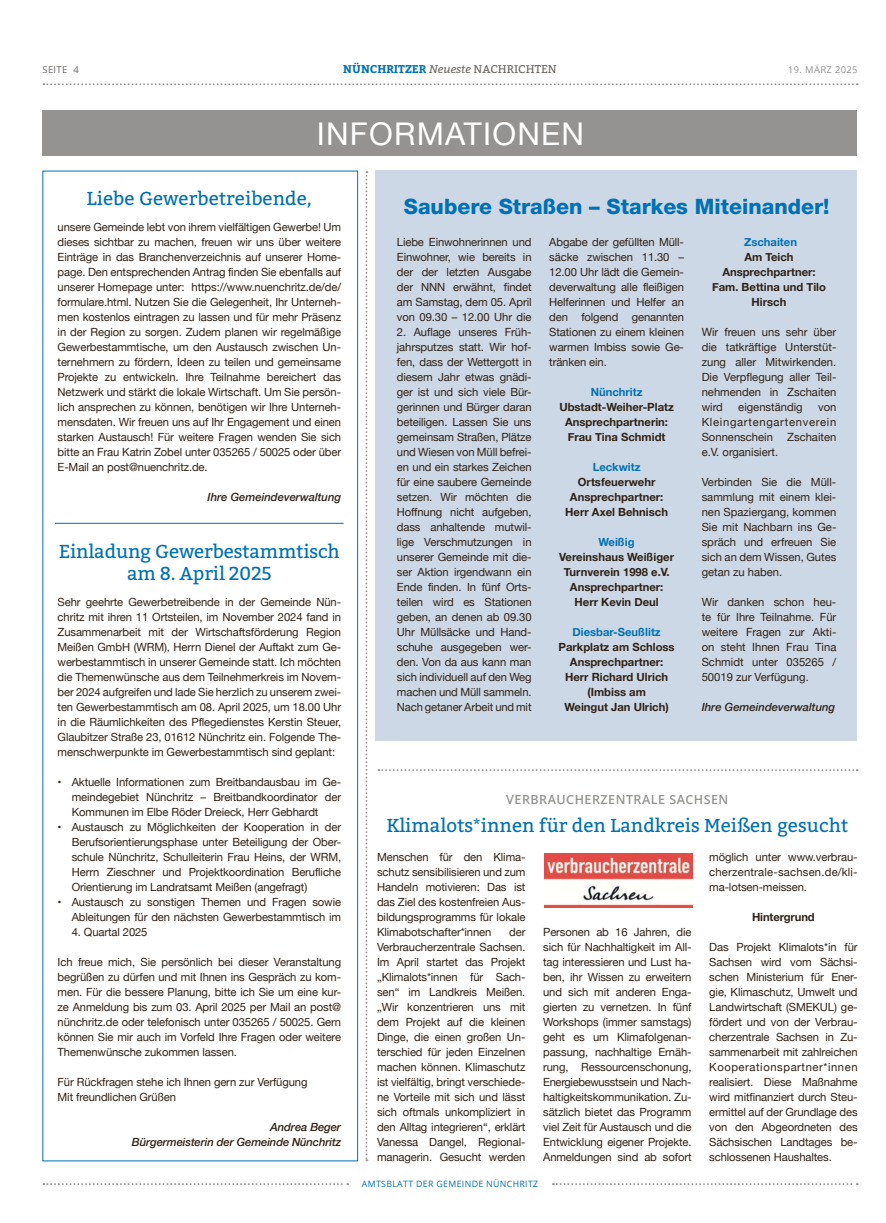
<style>
.page{position:relative;width:886px;height:1223px;background:#fff}
.page>*{position:absolute;margin:0;border:0;box-sizing:border-box;transform-origin:0 0}
.t1{font:31.25px "Helvetica Neue";letter-spacing:.04em;color:#fff}
.t2{font:800 21.25px "Helvetica Neue";color:#0071b2}
.t3{font:18.75px/22.5px "Bitter";color:#0071b2;text-align:center}
.t4{font:600 12.5px "Open Sans";letter-spacing:.04em;color:#959391}
.t5{font:11.25px/15px "Helvetica Neue";letter-spacing:-.01em;color:#2f2116;text-align:justify}
.t6{font:700 11.25px/15px "Helvetica Neue";color:#2f2116;text-align:center}
.t7{font:italic 500 11.25px/15px "Helvetica Neue";letter-spacing:-.005em;color:#2f2116;text-align:right}
.t8{font:700 11.25px "Helvetica Neue";color:#0071b2}
.t9{font:700 11.25px "Bitter";color:#0071b2}
.t10{font:9.38px "Open Sans";letter-spacing:.04em;color:#959391}
.t11{font:9.38px "Open Sans";letter-spacing:.04em;color:#6c6864}
.t12{font:8.75px "Open Sans";letter-spacing:.04em;color:#0071b2}
.s1{font-weight:400;font-style:italic;color:#6c6864}
.s2{font-weight:400;color:#6c6864}
</style>
<div class="page">
<svg style="left:43px;top:83px;width:815px;height:2px"></svg>
<svg style="left:43px;top:1183px;width:305px;height:2px"></svg>
<svg style="left:553px;top:1183px;width:305px;height:2px"></svg>
<div style="left:43px;top:111px;width:814px;height:45px;background:#959391"></div>
<svg style="left:365px;top:171px;width:2px;height:990px"></svg>
<svg style="left:378px;top:769px;width:480px;height:2px"></svg>
<div style="left:376px;top:171px;width:481px;height:570px;background:#ccd8e5"></div>
<hr style="left:55px;top:523px;width:289px;height:1px;background:#0071b2">
<img style="left:545px;top:853px;width:148px;height:54px">
<p class="t11" style="left:43px;top:63px;width:38px">SEITE 4</p>
<p class="t9" style="left:343px;top:62px;width:215px">NÜNCHRITZER <span class="s1">Neueste</span> <span class="s2">NACHRICHTEN</span></p>
<p class="t10" style="left:788px;top:63px;width:71px">19. MÄRZ 2025</p>
<h1 class="t1" style="left:317px;top:111px;width:269px">INFORMATIONEN</h1>
<h3 class="t3" style="left:87px;top:187px;width:226px">Liebe Gewerbetreibende,</h3>
<h2 class="t2" style="left:404px;top:194px;width:427px">Saubere Straßen – Starkes Miteinander!</h2>
<p class="t5" style="left:397px;top:235px;width:136px">Liebe Einwohnerinnen und Einwohner, wie bereits in der der letzten Ausgabe der NNN erwähnt, findet am Samstag, dem 05. April von 09.30 – 12.00 Uhr die</p>
<p class="t5" style="left:397px;top:325px;width:136px">2. Auflage unseres Früh&shy;jahrsputzes statt. Wir hof&shy;fen, dass der Wettergott in diesem Jahr etwas gnädi&shy;ger ist und sich viele Bür&shy;gerinnen und Bürger daran beteiligen. Lassen Sie uns gemeinsam Straßen, Plätze und Wiesen von Müll befrei&shy;en und ein starkes Zeichen für eine saubere Gemeinde setzen. Wir möchten die Hoffnung nicht aufgeben, dass anhaltende mutwil&shy;lige Verschmutzungen in unserer Gemeinde mit die&shy;ser Aktion irgendwann ein Ende finden. In fünf Orts&shy;teilen wird es Stationen geben, an denen ab 09.30<br>Uhr Müllsäcke und Hand&shy;schuhe ausgegeben wer&shy;den. Von da aus kann man sich individuell auf den Weg machen und Müll sammeln.<br>Nach getaner Arbeit und mit</p>
<p class="t5" style="left:58px;top:220px;width:285px">unsere Gemeinde lebt von ihrem vielfältigen Gewerbe! Um dieses sichtbar zu machen, freuen wir uns über weitere Einträge in das Branchenverzeichnis auf unserer Home&shy;page. Den entsprechenden Antrag finden Sie ebenfalls auf unserer Homepage unter: https://www.nuenchritz.de/de/ formulare.html. Nutzen Sie die Gelegenheit, Ihr Unterneh&shy;men kostenlos eintragen zu lassen und für mehr Präsenz in der Region zu sorgen. Zudem planen wir regelmäßige Gewerbestammtische, um den Austausch zwischen Un&shy;ternehmern zu fördern, Ideen zu teilen und gemeinsame Projekte zu entwickeln. Ihre Teilnahme bereichert das Netzwerk und stärkt die lokale Wirtschaft. Um Sie persön&shy;lich ansprechen zu können, benötigen wir Ihre Unterneh&shy;mensdaten. Wir freuen uns auf Ihr Engagement und einen starken Austausch! Für weitere Fragen wenden Sie sich bitte an Frau Katrin Zobel unter 035265 / 50025 oder über E-Mail an post@nuenchritz.de.</p>
<p class="t7" style="left:208px;top:488px;width:135px">Ihre Gemeindeverwaltung</p>
<p class="t5" style="left:549px;top:235px;width:136px">Abgabe der gefüllten Müll&shy;säcke zwischen 11.30 – 12.00 Uhr lädt die Gemein&shy;deverwaltung alle fleißigen Helferinnen und Helfer an den folgend genannten Stationen zu einem kleinen warmen Imbiss sowie Ge&shy;tränken ein.</p>
<p class="t8" style="left:591px;top:383px;width:53px">Nünchritz</p>
<p class="t6" style="left:559px;top:399px;width:116px">Ubstadt-Weiher-Platz<br>Ansprechpartnerin:<br>Frau Tina Schmidt</p>
<p class="t8" style="left:593px;top:458px;width:49px">Leckwitz</p>
<p class="t6" style="left:565px;top:474px;width:104px">Ortsfeuerwehr<br>Ansprechpartner:<br>Herr Axel Behnisch</p>
<p class="t8" style="left:599px;top:533px;width:37px">Weißig</p>
<p class="t6" style="left:559px;top:549px;width:116px">Vereinshaus Weißiger<br>Turnverein 1998 e.V.<br>Ansprechpartner:<br>Herr Kevin Deul</p>
<p class="t8" style="left:572px;top:623px;width:90px">Diesbar-Seußlitz</p>
<p class="t6" style="left:559px;top:639px;width:118px">Parkplatz am Schloss<br>Ansprechpartner:<br>Herr Richard Ulrich (Imbiss am<br>Weingut Jan Ulrich)</p>
<p class="t8" style="left:744px;top:233px;width:54px">Zschaiten</p>
<p class="t6" style="left:712px;top:249px;width:115px">Am Teich<br>Ansprechpartner:<br>Fam. Bettina und Tilo<br>Hirsch</p>
<p class="t5" style="left:702px;top:325px;width:136px">Wir freuen uns sehr über die tatkräftige Unterstüt&shy;zung aller Mitwirkenden.<br>Die Verpflegung aller Teil&shy;nehmenden in Zschaiten wird</p>
<p class="t5" style="left:738px;top:400px;width:66px">eigenständig</p>
<p class="t5" style="left:702px;top:400px;width:136px;text-indent:116px">von Kleingartengartenverein Sonnenschein</p>
<p class="t5" style="left:787px;top:430px;width:51px">Zschaiten</p>
<p class="t5" style="left:702px;top:445px;width:78px">e.V. organisiert.</p>
<p class="t5" style="left:702px;top:475px;width:136px">Verbinden Sie die Müll&shy;sammlung mit einem klei&shy;nen Spaziergang, kommen Sie mit Nachbarn ins Ge&shy;spräch und erfreuen Sie sich an dem Wissen, Gutes getan zu haben.</p>
<p class="t5" style="left:702px;top:595px;width:136px">Wir danken schon heu&shy;te für Ihre Teilnahme. Für weitere Fragen zur Akti&shy;on steht Ihnen Frau Tina Schmidt unter 035265 / 50019 zur Verfügung.</p>
<p class="t7" style="left:702px;top:698px;width:135px">Ihre Gemeindeverwaltung</p>
<h3 class="t3" style="left:59px;top:540px;width:282px">Einladung Gewerbestammtisch am 8. April 2025</h3>
<p class="t5" style="left:58px;top:595px;width:285px">Sehr geehrte Gewerbetreibende in der Gemeinde Nün&shy;chritz mit ihren 11 Ortsteilen, im November 2024 fand in Zusammenarbeit mit der Wirtschaftsförderung Region Meißen GmbH (WRM), Herrn Dienel der Auftakt zum Ge&shy;werbestammtisch in unserer Gemeinde statt. Ich möchten die Themenwünsche aus dem Teilnehmerkreis im Novem&shy;ber 2024 aufgreifen und lade Sie herzlich zu unserem zwei&shy;ten Gewerbestammtisch am 08. April 2025, um 18.00 Uhr in die Räumlichkeiten des Pflegedienstes Kerstin Steuer, Glaubitzer Straße 23, 01612 Nünchritz ein. Folgende The&shy;menschwerpunkte im Gewerbestammtisch sind geplant:</p>
<p class="t5" style="left:72px;top:775px;width:271px;text-indent:-14px">• Aktuelle Informationen zum Breitbandausbau im Ge&shy;meindegebiet Nünchritz – Breitbandkoordinator der Kommunen im Elbe Röder Dreieck, Herr Gebhardt</p>
<p class="t5" style="left:72px;top:820px;width:271px;text-indent:-14px">• Austausch zu Möglichkeiten der Kooperation in der Berufsorientierungsphase unter Beteiligung der Ober&shy;schule Nünchritz, Schulleiterin Frau Heins, der WRM, Herrn Zieschner und Projektkoordination Berufliche Orientierung im Landratsamt Meißen (angefragt)</p>
<p class="t5" style="left:58px;top:895px;width:285px;text-align:right">• Austausch zu sonstigen Themen und Fragen sowie<br>Ableitungen für den nächsten Gewerbestammtisch im</p>
<p class="t5" style="left:72px;top:925px;width:77px">4. Quartal 2025</p>
<p class="t5" style="left:58px;top:955px;width:285px">Ich freue mich, Sie persönlich bei dieser Veranstaltung begrüßen zu dürfen und mit Ihnen ins Gespräch zu kom&shy;men. Für die bessere Planung, bitte ich Sie um eine kur&shy;ze Anmeldung bis zum 03. April 2025 per Mail an post@ nünchritz.de oder telefonisch unter 035265 / 50025. Gern können Sie mir auch im Vorfeld Ihre Fragen oder weitere Themenwünsche zukommen lassen.</p>
<p class="t5" style="left:58px;top:1075px;width:251px">Für Rückfragen stehe ich Ihnen gern zur Verfügung<br>Mit freundlichen Grüßen</p>
<p class="t7" style="left:132px;top:1118px;width:211px">Andrea Beger<br>Bürgermeisterin der Gemeinde Nünchritz</p>
<p class="t4" style="left:506px;top:791px;width:224px">VERBRAUCHERZENTRALE SACHSEN</p>
<h3 class="t3" style="left:386px;top:814px;width:463px">Klimalots*innen für den Landkreis Meißen gesucht</h3>
<p class="t5" style="left:377px;top:850px;width:150px">Menschen für den Klima&shy;schutz sensibilisieren und zum Handeln motivieren: Das ist das Ziel des kostenfreien Aus&shy;bildungsprogramms für lokale Klimabotschafter*innen</p>
<p class="t5" style="left:709px;top:850px;width:150px">möglich unter www.verbrau&shy;cherzentrale-sachsen.de/kli&shy;ma-lotsen-meissen.</p>
<p class="t6" style="left:752px;top:909px;width:64px">Hintergrund</p>
<p class="t5" style="left:709px;top:940px;width:150px">Das Projekt Klimalots*in für Sachsen wird vom Sächsi&shy;schen Ministerium für Ener&shy;gie, Klimaschutz, Umwelt und Landwirtschaft (SMEKUL) ge&shy;fördert und von der Verbrau&shy;cherzentrale Sachsen in Zu&shy;sammenarbeit mit zahlreichen Kooperationspartner*innen realisiert. Diese Maßnahme wird mitfinanziert durch Steu&shy;ermittel auf der Grundlage des von den Abgeordneten des Sächsischen Landtages be&shy;schlossenen Haushaltes.</p>
<p class="t5" style="left:377px;top:925px;width:150px;text-indent:132px">der Verbraucherzentrale Sachsen.<br>Im April startet das Projekt „Klimalots*innen für Sach&shy;sen“ im Landkreis Meißen. „Wir konzentrieren uns mit dem Projekt auf die kleinen Dinge, die einen großen Un&shy;terschied für jeden Einzelnen machen können. Klimaschutz ist vielfältig, bringt verschiede&shy;ne Vorteile mit sich und lässt sich oftmals unkompliziert in den Alltag integrieren“, erklärt Vanessa Dangel, Regional&shy;managerin. Gesucht werden</p>
<p class="t5" style="left:543px;top:925px;width:150px">Personen ab 16 Jahren, die sich für Nachhaltigkeit im All&shy;tag interessieren und Lust ha&shy;ben, ihr Wissen zu erweitern und sich mit anderen Enga&shy;gierten zu vernetzen. In fünf Workshops (immer samstags) geht es um Klimafolgenan&shy;passung, nachhaltige Ernäh&shy;rung, Ressourcenschonung, Energiebewusstsein und Nach&shy;haltigkeitskommunikation. Zu&shy;sätzlich bietet das Programm viel Zeit für Austausch und die Entwicklung eigener Projekte.<br>Anmeldungen sind ab sofort</p>
<p class="t12" style="left:362px;top:1177px;width:178px">AMTSBLATT DER GEMEINDE NÜNCHRITZ</p>
</div>
